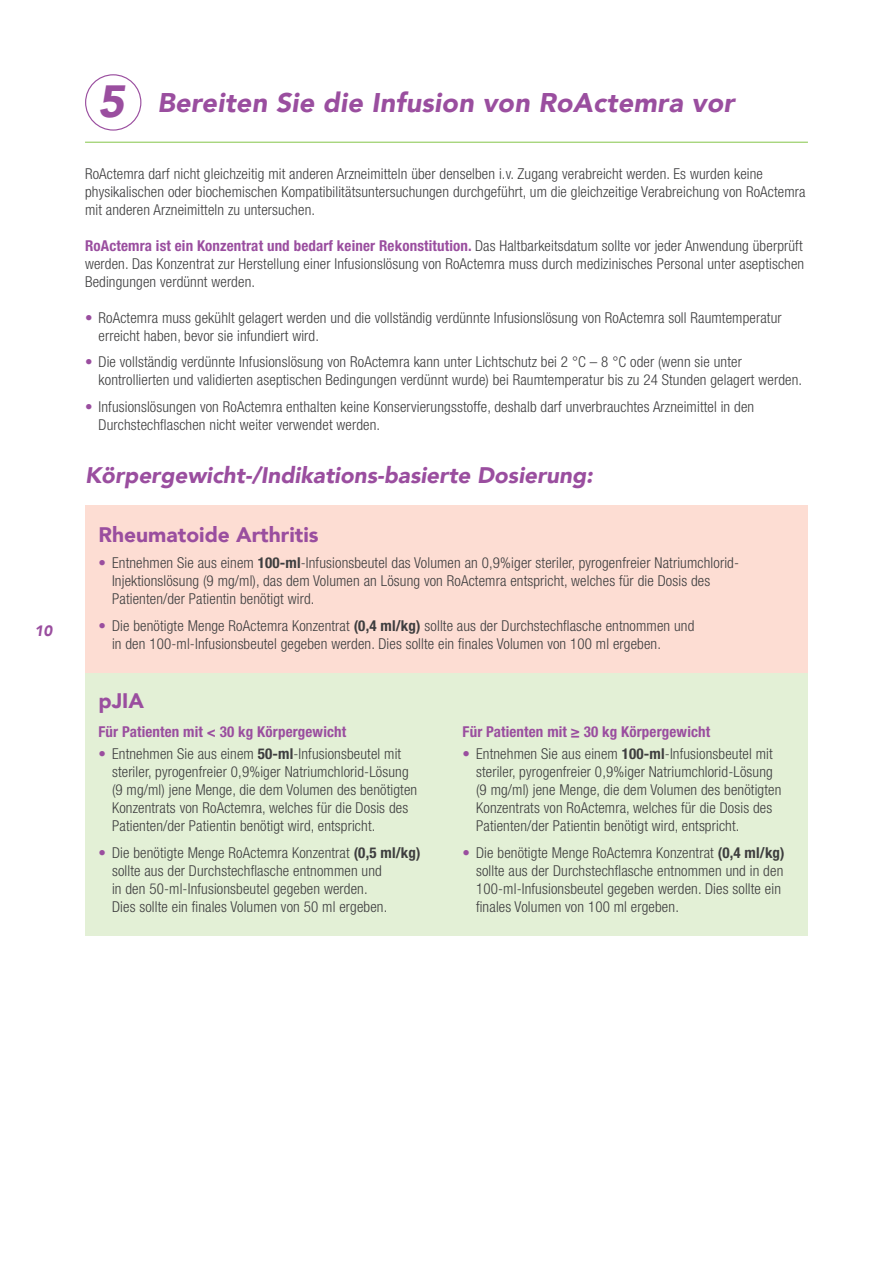
<style>
.page{position:relative;width:893px;height:1263px;background:#fff}
.page>*{position:absolute;margin:0;border:0;box-sizing:border-box;transform-origin:0 0}
.t1{font:italic 900 45px "Avenir";color:#9a4e9f}
.t2{font:italic 900 27px "Avenir";letter-spacing:.01em;color:#9a4e9f}
.t3{font:italic 900 22.5px "Avenir";color:#9a4e9f}
.t4{font:900 21px "Avenir";color:#9a4e9f}
.t5{font:300 condensed 15px/18px "Helvetica Neue LT Pro";letter-spacing:.01em;color:#3e3e3f}
.t6{font:700 condensed 15px "Helvetica Neue LT Pro";letter-spacing:.01em;color:#9a4e9f}
.t7{font:italic 900 15px "Avenir";color:#9a4e9f}
.s1{font-weight:700;color:#9a4e9f}
.s2{color:#9a4e9f}
.s3{font-weight:700}
</style>
<div class="page">
<div style="left:85px;top:672px;width:723px;height:263px;background:#e3f0d6"></div>
<div style="left:85px;top:505px;width:723px;height:168px;background:#fdddd3"></div>
<hr style="left:85px;top:142px;width:723px;height:1px;background:#85c549">
<div style="left:85px;top:74px;width:56px;height:57px;border:1px solid #9a4e9f;border-radius:50%"></div>
<p class="t7" style="left:35px;top:618px;width:19px">10</p>
<h1 class="t1" style="left:98px;top:64px;width:28px">5</h1>
<h2 class="t2" style="left:157px;top:80px;width:579px">Bereiten Sie die Infusion von RoActemra vor</h2>
<p class="t5" style="left:85px;top:165px;width:722px">RoActemra darf nicht gleichzeitig mit anderen Arzneimitteln über denselben i.v. Zugang verabreicht werden. Es wurden keine physikalischen oder biochemischen Kompatibilitätsuntersuchungen durchgeführt, um die gleichzeitige Verabreichung von RoActemra mit anderen Arzneimitteln zu untersuchen.</p>
<p class="t5" style="left:85px;top:237px;width:721px;text-align:justify"><span class="s1">RoActemra ist ein Konzentrat und bedarf keiner Rekonstitution.</span> Das Haltbarkeitsdatum sollte vor jeder Anwendung überprüft werden. Das Konzentrat zur Herstellung einer Infusionslösung von RoActemra muss durch medizinisches Personal unter aseptischen Bedingungen verdünnt werden.</p>
<p class="t5" style="left:99px;top:309px;width:685px;text-indent:-14px"><span class="s2">•</span> RoActemra muss gekühlt gelagert werden und die vollständig verdünnte Infusionslösung von RoActemra soll Raumtemperatur erreicht haben, bevor sie infundiert wird.</p>
<p class="t5" style="left:99px;top:353px;width:705px;text-indent:-14px"><span class="s2">•</span> Die vollständig verdünnte Infusionslösung von RoActemra kann unter Lichtschutz bei 2 °C – 8 °C oder (wenn sie unter kontrollierten und validierten aseptischen Bedingungen verdünnt wurde) bei Raumtemperatur bis zu 24 Stunden gelagert werden.</p>
<p class="t5" style="left:99px;top:398px;width:657px;text-indent:-14px"><span class="s2">•</span> Infusionslösungen von RoActemra enthalten keine Konservierungsstoffe, deshalb darf unverbrauchtes Arzneimittel in den<br>Durchstechflaschen nicht weiter verwendet werden.</p>
<h3 class="t3" style="left:85px;top:456px;width:509px">Körpergewicht-/Indikations-basierte Dosierung:</h3>
<h3 class="t4" style="left:99px;top:516px;width:222px">Rheumatoide Arthritis</h3>
<p class="t5" style="left:112px;top:554px;width:628px;text-indent:-14px"><span class="s2">•</span> Entnehmen Sie aus einem <span class="s3">100-ml</span>-Infusionsbeutel das Volumen an 0,9%iger steriler, pyrogenfreier Natriumchlorid-<br>Injektionslösung (9 mg/ml), das dem Volumen an Lösung von RoActemra entspricht, welches für die Dosis des<br>Patienten/der Patientin benötigt wird.</p>
<p class="t5" style="left:112px;top:616px;width:584px;text-indent:-14px"><span class="s2">•</span> Die benötigte Menge RoActemra Konzentrat <span class="s3">(0,4 ml/kg)</span> sollte aus der Durchstechflasche entnommen und in den 100-ml-Infusionsbeutel gegeben werden. Dies sollte ein finales Volumen von 100 ml ergeben.</p>
<h3 class="t4" style="left:99px;top:683px;width:47px">pJIA</h3>
<p class="t6" style="left:99px;top:723px;width:249px">Für Patienten mit &lt; 30 kg Körpergewicht</p>
<p class="t5" style="left:112px;top:745px;width:307px;text-indent:-14px"><span class="s2">•</span> Entnehmen Sie aus einem <span class="s3">50-ml</span>-Infusionsbeutel mit steriler, pyrogenfreier 0,9%iger Natriumchlorid-Lösung (9 mg/ml) jene Menge, die dem Volumen des benötigten Konzentrats von RoActemra, welches für die Dosis des Patienten/der Patientin benötigt wird, entspricht.</p>
<p class="t5" style="left:112px;top:843px;width:310px;text-indent:-14px"><span class="s2">•</span> Die benötigte Menge RoActemra Konzentrat <span class="s3">(0,5 ml/kg) </span>sollte aus der Durchstechflasche entnommen und<br>in den 50-ml-Infusionsbeutel gegeben werden.<br>Dies sollte ein finales Volumen von 50 ml ergeben.</p>
<p class="t6" style="left:463px;top:723px;width:249px">Für Patienten mit ≥ 30 kg Körpergewicht</p>
<p class="t5" style="left:476px;top:745px;width:307px;text-indent:-14px"><span class="s2">•</span> Entnehmen Sie aus einem <span class="s3">100-ml</span>-Infusionsbeutel mit steriler, pyrogenfreier 0,9%iger Natriumchlorid-Lösung (9 mg/ml) jene Menge, die dem Volumen des benötigten Konzentrats von RoActemra, welches für die Dosis des Patienten/der Patientin benötigt wird, entspricht.</p>
<p class="t5" style="left:476px;top:843px;width:310px;text-indent:-14px"><span class="s2">•</span> Die benötigte Menge RoActemra Konzentrat <span class="s3">(0,4 ml/kg) </span>sollte aus der Durchstechflasche entnommen und in den 100-ml-Infusionsbeutel gegeben werden. Dies sollte ein finales Volumen von 100 ml ergeben.</p>
</div>
